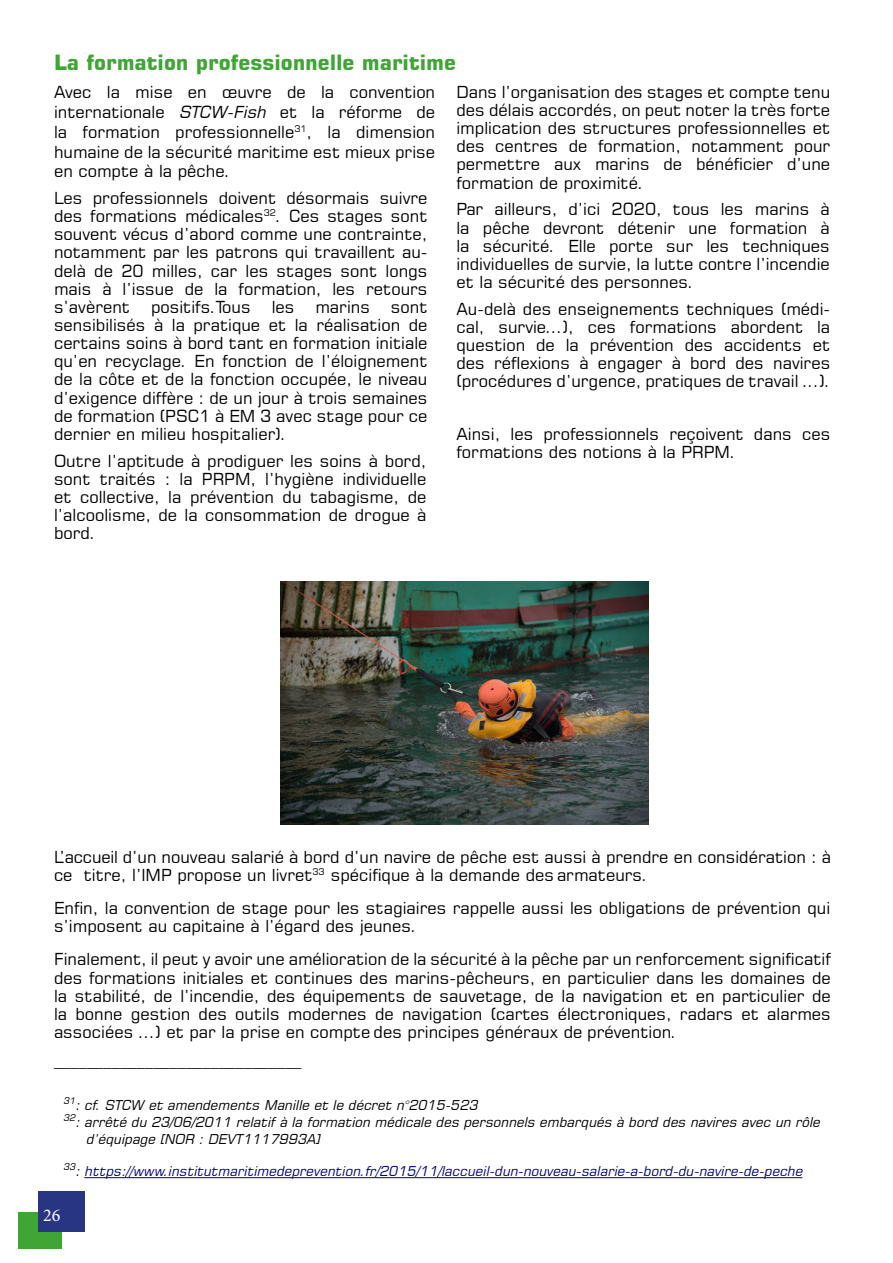
<style>
.page{position:relative;width:893px;height:1263px;background:#fff}
.page>*{position:absolute;margin:0;border:0;box-sizing:border-box;transform-origin:0 0}
.t1{font:700 21px "Square 721 BT";color:#3fa535}
.t2{font:18px "Minion Pro";color:#fff}
.t3{font:16.5px/18.1px "Square 721 BT";color:#000;text-align:justify}
.t4{font:italic 13.5px "Square 721 BT";color:#000}
.t5{font:italic 13.5px "Square 721 BT";color:#00007f}
.s1{font-style:italic}
.s2{color:#000}
</style>
<div class="page">
<div style="left:19px;top:1212px;width:43px;height:37px;background:#3fa535"></div>
<div style="left:38px;top:1191px;width:46px;height:41px;background:#283583"></div>
<hr style="left:84px;top:1177px;width:718px;height:1px;background:#00007f">
<img style="left:281px;top:581px;width:367px;height:244px">
<p class="t1" style="left:54px;top:50px;width:403px">La formation professionnelle maritime</p>
<p class="t3" style="left:54px;top:82px;width:383px;line-height:19.8px">Avec la mise en œuvre de la convention internationale <span class="s1">STCW-Fish</span> et la réforme de la formation professionnelle<sup>31</sup>, la dimension humaine de la sécurité maritime est mieux prise en compte à la pêche.</p>
<p class="t3" style="left:54px;top:189px;width:375px">Les professionnels doivent désormais suivre des formations médicales<sup>32</sup>. Ces stages sont souvent vécus d’abord comme une contrainte, notamment par les patrons qui travaillent au&shy;delà de 20 milles, car les stages sont longs mais à l’issue de la formation, les retours s’avèrent</p>
<p class="t3" style="left:151px;top:297px;width:101px">positifs.Tous</p>
<p class="t3" style="left:272px;top:297px;width:24px">les</p>
<p class="t3" style="left:315px;top:297px;width:56px">marins</p>
<p class="t3" style="left:54px;top:297px;width:375px;text-indent:337px">sont sensibilisés à la pratique et la réalisation de certains soins à bord tant en formation initiale qu’en recyclage. En fonction de l’éloignement de la côte et de la fonction occupée, le niveau d’exigence diffère : de un jour à trois semaines de formation (PSC1 à EM 3 avec stage pour ce dernier en milieu hospitalier).</p>
<p class="t3" style="left:54px;top:451px;width:374px">Outre l’aptitude à prodiguer les soins à bord, sont traités : la PRPM, l’hygiène individuelle et collective, la prévention du tabagisme, de l’alcoolisme, de la consommation de drogue à bord.</p>
<p class="t3" style="left:456px;top:83px;width:375px">Dans l’organisation des stages et compte tenu des délais accordés, on peut noter la très forte implication des structures professionnelles et des centres de formation, notamment pour permettre aux marins de bénéficier d’une formation de proximité.</p>
<p class="t3" style="left:456px;top:200px;width:375px">Par ailleurs, d’ici 2020, tous les marins à la pêche devront détenir une formation à la sécurité. Elle porte sur les techniques individuelles de survie, la lutte contre l’incendie et la sécurité des personnes.</p>
<p class="t3" style="left:456px;top:299px;width:375px">Au-delà des enseignements techniques (médi&shy;cal, survie…), ces formations abordent la question de la prévention des accidents et des réflexions à engager à bord des navires (procédures d’urgence, pratiques de travail ...).</p>
<p class="t3" style="left:456px;top:425px;width:375px">Ainsi, les professionnels reçoivent dans ces formations des notions à la PRPM.</p>
<p class="t3" style="left:54px;top:848px;width:779px">L’accueil d’un nouveau salarié à bord d’un navire de pêche est aussi à prendre en considération : à ce titre, l’IMP propose un livret<sup>33</sup> spécifique à la demande des armateurs.</p>
<p class="t3" style="left:54px;top:899px;width:778px">Enfin, la convention de stage pour les stagiaires rappelle aussi les obligations de prévention qui s’imposent au capitaine à l’égard des jeunes.</p>
<p class="t3" style="left:54px;top:950px;width:778px">Finalement, il peut y avoir une amélioration de la sécurité à la pêche par un renforcement significatif des formations initiales et continues des marins-pêcheurs, en particulier dans les domaines de la stabilité, de l’incendie, des équipements de sauvetage, de la navigation et en particulier de la bonne gestion des outils modernes de navigation (cartes électroniques, radars et alarmes associées …) et par la prise en compte des principes généraux de prévention.</p>
<p class="t3" style="left:54px;top:1049px;width:249px">______________________________</p>
<p class="t4" style="left:63px;top:1096px;width:420px"><sup>31</sup>: cf. STCW et amendements Manille et le décret n°2015-523</p>
<p class="t4" style="left:63px;top:1113px;width:762px"><sup>32</sup>: arrêté du 23/06/2011 relatif à la formation médicale des personnels embarqués à bord des navires avec un rôle</p>
<p class="t4" style="left:86px;top:1130px;width:239px">d’équipage [NOR : DEVT1117993A]</p>
<p class="t5" style="left:63px;top:1163px;width:744px"><sup>33</sup><span class="s2">:</span> https://www.institutmaritimedeprevention.fr/2015/11/laccueil-dun-nouveau-salarie-a-bord-du-navire-de-peche</p>
<p class="t2" style="left:43px;top:1203px;width:19px">26</p>
</div>
